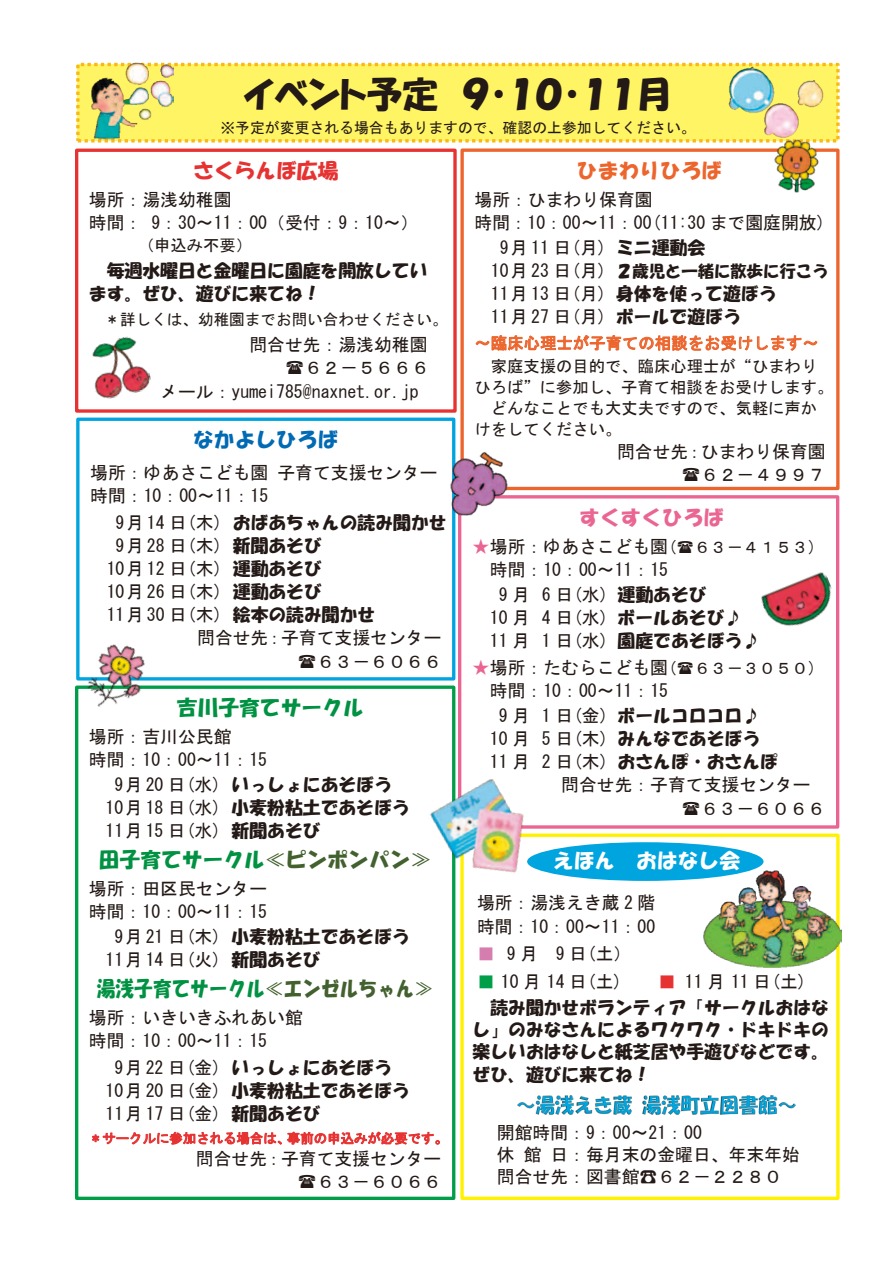
<style>
.page{position:relative;width:893px;height:1263px;background:#fff}
.page>*{position:absolute;margin:0;border:0;box-sizing:border-box;transform-origin:0 0}
.t1{font:35.7px "HGP Soei Kakupoptai";color:#231916}
.t2{font:20.7px "HG Soei Kakupoptai";color:#009242}
.t3{font:20.7px "HG Soei Kakupoptai";color:#009242;scale:.9 1}
.t4{font:20.7px "HG Soei Kakupoptai";color:#fff}
.t5{font:20.7px "HG Soei Kakupoptai";color:#006ab4}
.t6{font:20.7px "HG Soei Kakupoptai";color:#e73232}
.t7{font:20.7px "HG Soei Kakupoptai";color:#ea6592}
.t8{font:20.7px "HG Soei Kakupoptai";color:#ec652d}
.t9{font:17.85px/23.1px "MS Gothic";color:#231916}
.t10{font:17.85px/23.1px "HG Soei Kakupoptai";color:#231916;text-align:center}
.t11{font:16.35px "MS Gothic";color:#231916}
.t12{font:16.35px "HG Soei Kakupoptai";color:#231916}
.t13{font:16.35px "MS Gothic";letter-spacing:.005em;color:#ec652d}
.t14{font:15.6px "MS Gothic";color:#231916}
.t15{font:14.85px "MS Gothic";color:#231916}
.t16{font:13.35px "MS Gothic";letter-spacing:.005em;color:#e73232}
.s1{font-family:"MS Gothic"}
.s2{font-family:"HG Soei Kakupoptai"}
.s3{color:#43612f}
.s4{font-family:"MS Gothic";font-size:17.85px}
.s5{color:#ea6592}
.s6{font-size:16.35px}
.s7{color:#d67db0}
.s8{color:#009e48}
.s9{color:#e73232}
</style>
<div class="page">
<div style="left:76px;top:418px;width:379px;height:262px;border:3px solid #00a5df"></div>
<div style="left:75px;top:149px;width:382px;height:264px;border:3px solid #e73232"></div>
<div style="left:458px;top:495px;width:381px;height:334px;border:3px solid #ea6592"></div>
<div style="left:75px;top:685px;width:380px;height:515px;border:3px solid #009e48"></div>
<svg style="left:92px;top:1131px;width:348px;height:14px"></svg>
<div style="left:460px;top:148px;width:379px;height:342px;border:3px solid #ec652d"></div>
<svg style="left:475px;top:335px;width:343px;height:16px"></svg>
<div style="left:460px;top:833px;width:380px;height:367px;border:3px solid #fff100"></div>
<img style="left:517px;top:1095px;width:278px;height:19px">
<div style="left:78px;top:64px;width:760px;height:77px;background:#fff463"></div>
<div style="left:76px;top:63px;width:764px;height:79px;border:3px dashed #f9b816"></div>
<img style="left:91px;top:62px;width:82px;height:79px">
<div style="left:527px;top:842px;width:236px;height:39px;background:#00a5df;border-radius:50%"></div>
<img style="left:704px;top:871px;width:138px;height:97px">
<img style="left:760px;top:103px;width:43px;height:39px">
<img style="left:723px;top:62px;width:58px;height:58px">
<img style="left:794px;top:80px;width:30px;height:30px">
<img style="left:92px;top:336px;width:59px;height:63px">
<img style="left:761px;top:556px;width:79px;height:92px">
<img style="left:769px;top:139px;width:54px;height:53px">
<img style="left:450px;top:450px;width:63px;height:70px">
<img style="left:430px;top:768px;width:115px;height:126px">
<img style="left:75px;top:633px;width:86px;height:89px">
<h1 class="t1" style="left:244px;top:76px;width:430px">イベント予定 ９・１０・１１月</h1>
<p class="t15" style="left:220px;top:120px;width:477px">※予定が変更される場合もありますので、確認の上参加してください。</p>
<p class="t6" style="left:193px;top:160px;width:147px">さくらんぼ広場</p>
<p class="t9" style="left:89px;top:188px;width:331px">場所：湯浅幼稚園<br>時間： 9：30～11：00（受付：9：10～）</p>
<p class="t11" style="left:138px;top:237px;width:116px">（申込み不要）</p>
<p class="t10" style="left:89px;top:259px;width:340px;text-align:left;text-indent:18px">毎週水曜日と金曜日に園庭を開放しています。ぜひ、遊びに来てね！</p>
<p class="t14" style="left:105px;top:312px;width:345px">＊詳しくは、幼稚園までお問い合わせください。</p>
<p class="t9" style="left:249px;top:333px;width:180px">問合せ先：湯浅幼稚園</p>
<p class="t9" style="left:304px;top:356px;width:126px">６２－５６６６</p>
<p class="t9" style="left:160px;top:380px;width:260px">メール：yumei785@naxnet.or.jp</p>
<p class="t5" style="left:193px;top:429px;width:147px">なかよしひろば</p>
<p class="t9" style="left:90px;top:461px;width:349px">場所：ゆあさこども園子育て支援センター時間：10：00～11：15</p>
<p class="t10" style="left:116px;top:511px;width:333px"><span class="s1">9月 14 日(木)</span> おばあちゃんの読み聞かせ</p>
<p class="t9" style="left:116px;top:534px;width:208px">9月 28 日(木) <span class="s2">新聞あそび</span></p>
<p class="t9" style="left:107px;top:557px;width:217px">10月 12 日(木) <span class="s2">運動あそび</span></p>
<p class="t9" style="left:107px;top:580px;width:217px">10月 26 日(木) <span class="s2">運動あそび</span></p>
<p class="t9" style="left:107px;top:603px;width:270px">11月 30 日(木) <span class="s2">絵本の読み聞かせ</span></p>
<p class="t9" style="left:197px;top:626px;width:246px">問合せ先：子育て支援センター</p>
<p class="t9" style="left:317px;top:650px;width:126px">６３－６０６６</p>
<p class="t2" style="left:177px;top:697px;width:188px">吉川子育てサークル</p>
<p class="t9" style="left:89px;top:725px;width:180px">場所：吉川公民館<br>時間：10：00～11：15</p>
<p class="t10" style="left:105px;top:773px;width:306px"><span class="s1">9月 20 日(水)</span> いっしょにあそぼう<br><span class="s1">10月 18 日(水)</span> 小麦粉粘土であそぼう</p>
<p class="t9" style="left:105px;top:819px;width:217px">11月 15 日(水) <span class="s2">新聞あそび</span></p>
<p class="t2" style="left:99px;top:849px;width:334px">田子育てサークル<span class="s3">≪ピンポンパン≫</span></p>
<p class="t9" style="left:89px;top:877px;width:180px">場所：田区民センター時間：10：00～11：15</p>
<p class="t10" style="left:114px;top:925px;width:297px"><span class="s1">9月 21 日(木)</span> 小麦粉粘土であそぼう</p>
<p class="t9" style="left:105px;top:948px;width:217px">11月 14 日(火) <span class="s2">新聞あそび</span></p>
<p class="t3" style="left:97px;top:978px;width:375px">湯浅子育てサークル<span class="s3">≪エンゼルちゃん≫</span></p>
<p class="t9" style="left:89px;top:1006px;width:215px">場所：いきいきふれあい館時間：10：00～11：15</p>
<p class="t10" style="left:105px;top:1056px;width:306px"><span class="s1">9月 22 日(金)</span> いっしょにあそぼう<br><span class="s1">10月 20 日(金)</span> 小麦粉粘土であそぼう</p>
<p class="t9" style="left:105px;top:1102px;width:217px">11月 17 日(金) <span class="s2">新聞あそび</span></p>
<p class="t16" style="left:89px;top:1131px;width:360px">＊サークルに参加される場合は、事前の申込みが必要です。</p>
<p class="t9" style="left:196px;top:1147px;width:247px;text-align:right">問合せ先：子育て支援センター<br>６３－６０６６</p>
<p class="t8" style="left:577px;top:160px;width:147px">ひまわりひろば</p>
<p class="t9" style="left:474px;top:188px;width:353px">場所：ひまわり保育園<br>時間：10：00～11：00(11:30 まで園庭開放)</p>
<p class="t9" style="left:500px;top:236px;width:207px">9月 11 日(月) <span class="s2">ミニ運動会</span></p>
<p class="t12" style="left:491px;top:263px;width:339px"><span class="s4">10月 23 日(月)</span> ２歳児と一緒に散歩に行こう</p>
<p class="t9" style="left:491px;top:282px;width:287px">11月 13 日(月) <span class="s2">身体を使って遊ぼう<br></span>11月 27 日(月) <span class="s2">ボールで遊ぼう</span></p>
<p class="t13" style="left:474px;top:335px;width:346px">～臨床心理士が子育ての相談をお受けします～</p>
<p class="t11" style="left:491px;top:358px;width:328px">家庭支援の目的で、臨床心理士が“ひまわり</p>
<p class="t11" style="left:474px;top:379px;width:361px">ひろば”に参加し、子育て相談をお受けします。</p>
<p class="t11" style="left:491px;top:400px;width:328px">どんなことでも大丈夫ですので、気軽に声か</p>
<p class="t11" style="left:474px;top:421px;width:148px">けをしてください。</p>
<p class="t9" style="left:617px;top:440px;width:210px;text-align:right">問合せ先：ひまわり保育園<br>６２－４９９７</p>
<p class="t7" style="left:579px;top:507px;width:147px">すくすくひろば</p>
<p class="t9" style="left:490px;top:535px;width:328px;text-indent:-18px"><span class="s5">★</span>場所：ゆあさこども園<span class="s6">( ６３－４１５３)</span>時間：10：00～11：15</p>
<p class="t9" style="left:490px;top:583px;width:272px;text-indent:9px">9 月 6 日(水) <span class="s2">運動あそび<br></span>10 月 4 日(水) <span class="s2">ボールあそび♪<br></span>11 月 1 日(水) <span class="s2">園庭であそぼう♪</span></p>
<p class="t9" style="left:490px;top:656px;width:328px;text-indent:-18px"><span class="s5">★</span>場所：たむらこども園<span class="s6">( ６３－３０５０)</span>時間：10：00～11：15</p>
<p class="t10" style="left:499px;top:704px;width:263px"><span class="s1">9 月 1 日(金)</span> ボールコロコロ♪</p>
<p class="t9" style="left:490px;top:727px;width:272px">10 月 5 日(木) <span class="s2">みんなであそぼう</span></p>
<p class="t10" style="left:490px;top:750px;width:290px"><span class="s1">11 月 2 日(木)</span> おさんぽ・おさんぽ</p>
<p class="t9" style="left:701px;top:773px;width:126px;text-indent:-139px">問合せ先：子育て支援センター<br>６３－６０６６</p>
<p class="t4" style="left:553px;top:850px;width:189px">えほん おはなし会</p>
<p class="t9" style="left:477px;top:890px;width:180px;line-height:24.8px">場所：湯浅えき蔵 2 階時間：10：00～11：00</p>
<p class="t9" style="left:477px;top:942px;width:156px"><span class="s7">■</span> 9月 9日(土）</p>
<p class="t9" style="left:477px;top:970px;width:147px"><span class="s8">■</span> 10 月 14 日(土)</p>
<p class="t9" style="left:658px;top:970px;width:150px"><span class="s9">■</span> 11 月 11 日(土)</p>
<p class="t10" style="left:473px;top:996px;width:358px;line-height:22.4px;text-align:justify;text-indent:18px">読み聞かせボランティア「サークルおはなし」のみなさんによるワクワク・ドキドキの楽しいおはなしと紙芝居や手遊びなどです。ぜひ、遊びに来てね！</p>
<p class="t9" style="left:497px;top:1121px;width:304px;line-height:22.4px">開館時間：9：00～21：00<br>休館日：毎月末の金曜日、年末年始問合せ先：図書館☎６２－２２８０</p>
</div>
